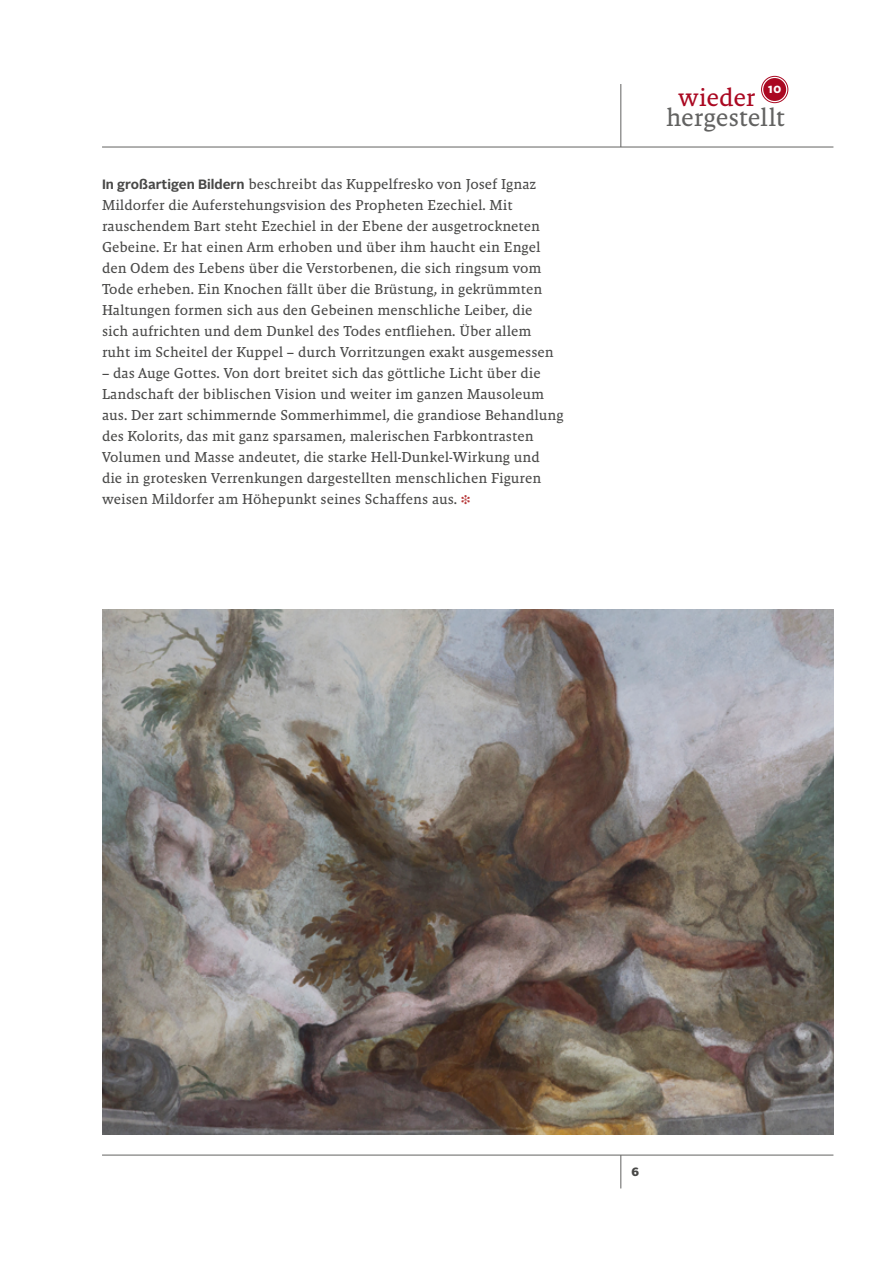
<style>
.page{position:relative;width:893px;height:1263px;background:#fff}
.page>*{position:absolute;margin:0;border:0;box-sizing:border-box;transform-origin:0 0}
.t1{font:25.65px "Malaga OT";letter-spacing:-.01em;color:#626261}
.t2{font:25.65px "Malaga OT";letter-spacing:-.015em;color:#aa0821}
.t3{font:14.7px/21px "Malaga OT";color:#484847}
.t4{font:900 12px "Alright Sans";color:#484847}
.t5{font:900 10.35px "Alright Sans";color:#fff}
.s1{font-family:"Alright Sans";font-weight:700;font-size:13.5px}
.s2{color:#b63738}
</style>
<div class="page">
<hr style="left:102px;top:147px;width:731px;height:1px;background:#626261">
<hr style="left:102px;top:1155px;width:731px;height:1px;background:#626261">
<div style="left:763px;top:78px;width:23px;height:23px;background:#aa0821;border-radius:50%"></div>
<div style="left:761px;top:76px;width:27px;height:27px;border:1px solid #aa0821;border-radius:50%"></div>
<hr style="left:621px;top:84px;width:1px;height:63px;background:#626261">
<hr style="left:621px;top:1155px;width:1px;height:33px;background:#626261">
<img style="left:102px;top:609px;width:731px;height:525px">
<p class="t3" style="left:102px;top:173px;width:453px"><span class="s1">In großartigen Bildern</span> beschreibt das Kuppelfresko von Josef Ignaz Mildorfer die Auferstehungsvision des Propheten Ezechiel. Mit rauschendem Bart steht Ezechiel in der Ebene der ausgetrockneten Gebeine. Er hat einen Arm erhoben und über ihm haucht ein Engel den Odem des Lebens über die Verstorbenen, die sich ringsum vom Tode erheben. Ein Knochen fällt über die Brüstung, in gekrümmten Haltungen formen sich aus den Gebeinen menschliche Leiber, die sich aufrichten und dem Dunkel des Todes entfliehen. Über allem ruht im Scheitel der Kuppel – durch Vorritzungen exakt ausgemessen</p>
<p class="t3" style="left:102px;top:362px;width:463px">– das Auge Gottes. Von dort breitet sich das göttliche Licht über die Landschaft der biblischen Vision und weiter im ganzen Mausoleum aus. Der zart schimmernde Sommerhimmel, die grandiose Behandlung des Kolorits, das mit ganz sparsamen, malerischen Farbkontrasten Volumen und Masse andeutet, die starke Hell-Dunkel-Wirkung und<br>die in grotesken Verrenkungen dargestellten menschlichen Figuren weisen Mildorfer am Höhepunkt seines Schaffens aus. <span class="s2">❉</span></p>
<h1 class="t2" style="left:678px;top:83px;width:79px">wieder</h1>
<p class="t5" style="left:768px;top:82px;width:15px">10</p>
<h1 class="t1" style="left:666px;top:103px;width:120px">hergestellt</h1>
<p class="t4" style="left:631px;top:1163px;width:9px">6</p>
</div>
